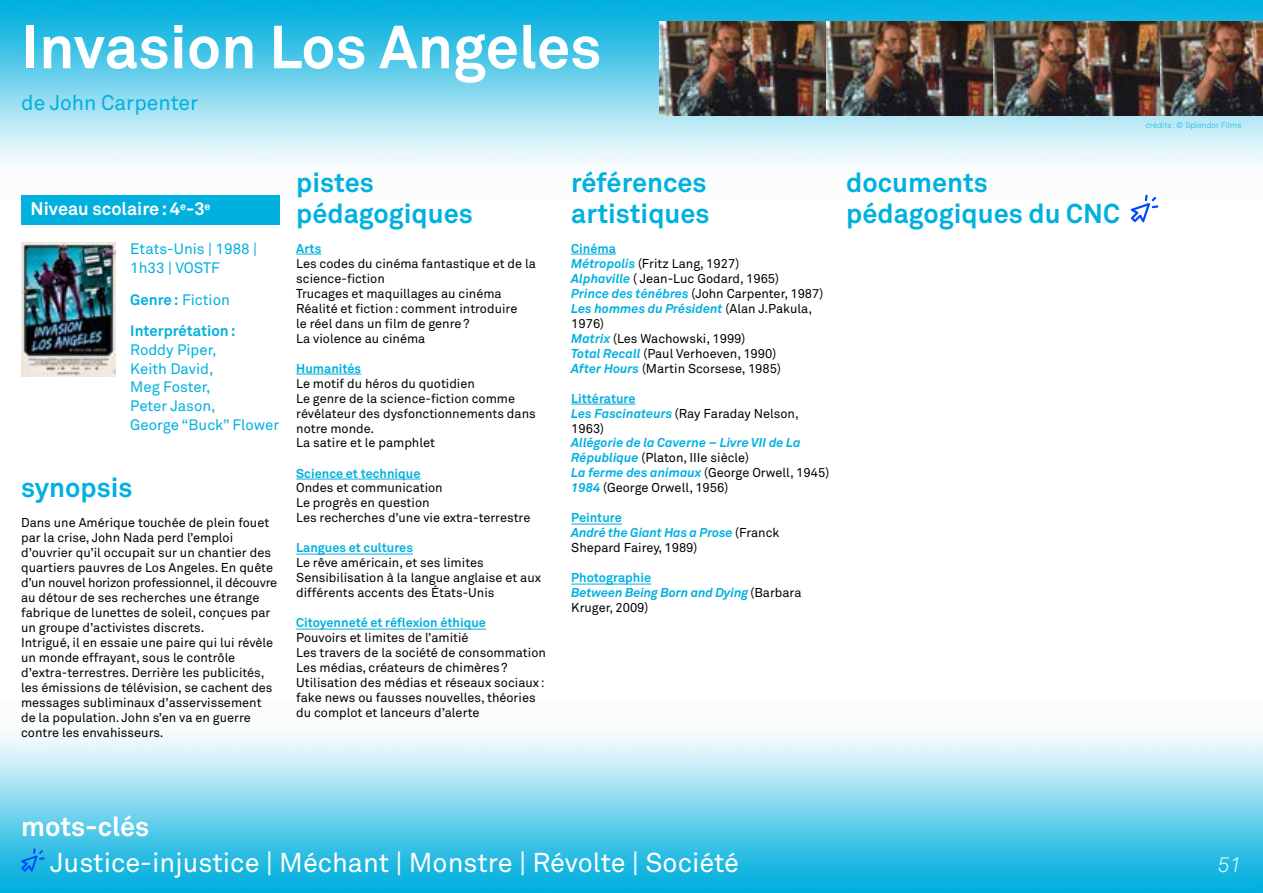
<style>
.page{position:relative;width:1263px;height:893px;background:#fff}
.page>*{position:absolute;margin:0;border:0;box-sizing:border-box;transform-origin:0 0}
.t1{font:700 60px "Akkurat Pro";color:#fff}
.t2{font:700 27px/31px "Akkurat Pro";color:#00b0df}
.t3{font:27px "Akkurat Pro";color:#fff}
.t4{font:700 27px "Akkurat Pro";color:#fff}
.t5{font:21px "Akkurat Pro";color:#00b0df}
.t6{font:italic 300 21px "Akkurat Pro";color:#fff}
.t7{font:700 18px "Akkurat Pro";color:#fff}
.t8{font:15px/18.8px "Akkurat Pro";color:#00b0df}
.t9{font:700 15px/31.5px "Akkurat Pro";color:#00b0df}
.t10{font:12.75px/15px "Akkurat Pro";color:#000}
.t11{font:italic 700 12.75px/15px "Akkurat Pro";letter-spacing:-.005em;color:#00b0df}
.t12{font:700 12.75px "Akkurat Pro";color:#00b0df}
.t13{font:300 8.25px "Akkurat Pro";color:#00b0df}
.s1{font-weight:400}
.s2{font-weight:700;color:#00b0df}
.s3{font-weight:700;font-style:italic;color:#00b0df}
.s4{font-weight:400;font-style:normal;color:#000}
.s5{font-style:normal}
</style>
<div class="page">
<svg style="left:1131px;top:200px;width:27px;height:22px"></svg>
<img style="left:0;top:732px;width:1263px;height:161px">
<img style="left:0;top:0;width:1263px;height:200px">
<hr style="left:571px;top:254px;width:45px;height:1px;background:#00b0df">
<hr style="left:571px;top:404px;width:65px;height:1px;background:#00b0df">
<hr style="left:571px;top:524px;width:51px;height:1px;background:#00b0df">
<hr style="left:571px;top:584px;width:80px;height:1px;background:#00b0df">
<svg style="left:296px;top:254px;width:25px;height:1px"></svg>
<hr style="left:296px;top:374px;width:65px;height:1px;background:#00b0df">
<hr style="left:296px;top:479px;width:124px;height:1px;background:#00b0df">
<hr style="left:296px;top:554px;width:117px;height:1px;background:#00b0df">
<hr style="left:296px;top:629px;width:190px;height:1px;background:#00b0df">
<img style="left:21px;top:243px;width:94px;height:133px">
<div style="left:21px;top:195px;width:258px;height:29px;background:#00b0df"></div>
<svg style="left:21px;top:848px;width:24px;height:24px"></svg>
<img style="left:659px;top:21px;width:604px;height:94px">
<h1 class="t1" style="left:21px;top:10px;width:582px">Invasion Los Angeles</h1>
<h3 class="t5" style="left:21px;top:90px;width:178px">de John Carpenter</h3>
<h3 class="t7" style="left:31px;top:198px;width:181px">Niveau scolaire: 4<sup>e</sup>-3<sup>e</sup></h3>
<p class="t8" style="left:130px;top:240px;width:129px">Etats-Unis | 1988 |<br>1h33 | VOSTF</p>
<p class="t9" style="left:130px;top:284px;width:107px">Genre: <span class="s1">Fiction<br></span>Interprétation:</p>
<p class="t8" style="left:130px;top:340px;width:150px">Roddy Piper,<br>Keith David,<br>Meg Foster,<br>Peter Jason,<br>George “Buck” Flower</p>
<h2 class="t2" style="left:21px;top:472px;width:113px">synopsis</h2>
<p class="t10" style="left:21px;top:515px;width:258px">Dans une Amérique touchée de plein fouet par la crise, John Nada perd l’emploi d’ouvrier qu’il occupait sur un chantier des quartiers pauvres de Los Angeles. En quête d’un nouvel horizon professionnel, il découvre au détour de ses recherches une étrange fabrique de lunettes de soleil, conçues par un groupe d’activistes discrets.<br>Intrigué, il en essaie une paire qui lui révèle un monde effrayant, sous le contrôle d’extra-terrestres. Derrière les publicités, les émissions de télévision, se cachent des messages subliminaux d’asservissement de la population. John s’en va en guerre contre les envahisseurs.</p>
<h2 class="t2" style="left:296px;top:166px;width:178px">pistes pédagogiques</h2>
<p class="t12" style="left:296px;top:240px;width:27px">Arts</p>
<p class="t10" style="left:296px;top:256px;width:241px">Les codes du cinéma fantastique et de la science-fiction<br>Trucages et maquillages au cinéma<br>Réalité et fiction: comment introduire<br>le réel dans un film de genre?<br>La violence au cinéma</p>
<p class="t12" style="left:296px;top:360px;width:66px">Humanités</p>
<p class="t10" style="left:296px;top:376px;width:241px">Le motif du héros du quotidien<br>Le genre de la science-fiction comme révélateur des dysfonctionnements dans notre monde.<br>La satire et le pamphlet</p>
<p class="t12" style="left:296px;top:465px;width:126px">Science et technique</p>
<p class="t10" style="left:296px;top:481px;width:236px">Ondes et communication<br>Le progrès en question<br>Les recherches d’une vie extra-terrestre</p>
<p class="t12" style="left:296px;top:540px;width:118px">Langues et cultures</p>
<p class="t10" style="left:296px;top:556px;width:246px">Le rêve américain, et ses limites<br>Sensibilisation à la langue anglaise et aux différents accents des États-Unis</p>
<p class="t12" style="left:296px;top:615px;width:191px">Citoyenneté et réflexion éthique</p>
<p class="t10" style="left:296px;top:631px;width:251px">Pouvoirs et limites de l’amitié<br>Les travers de la société de consommation Les médias, créateurs de chimères?<br>Utilisation des médias et réseaux sociaux : fake news ou fausses nouvelles, théories du complot et lanceurs d’alerte</p>
<h2 class="t2" style="left:571px;top:166px;width:140px">références artistiques</h2>
<p class="t10" style="left:571px;top:241px;width:254px"><span class="s2">Cinéma<br></span><span class="s3">Métropolis</span> (Fritz Lang, 1927)<br><span class="s3">Alphaville</span> ( Jean-Luc Godard, 1965)<br><span class="s3">Prince des ténébres</span> (John Carpenter, 1987)<br><span class="s3">Les hommes du Président</span> (Alan J.Pakula,<br>1976)<br><span class="s3">Matrix</span> (Les Wachowski, 1999)<br><span class="s3">Total Recall</span> (Paul Verhoeven, 1990)<br><span class="s3">After Hours</span> (Martin Scorsese, 1985)</p>
<p class="t10" style="left:571px;top:391px;width:229px"><span class="s2">Littérature<br></span><span class="s3">Les Fascinateurs</span> (Ray Faraday Nelson,<br>1963)</p>
<p class="t11" style="left:571px;top:435px;width:259px">Allégorie de la Caverne – Livre VII de La République <span class="s4">(Platon, IIIe siècle)<br></span>La ferme des animaux <span class="s4">(George Orwell, 1945)<br></span>1984 <span class="s4">(George Orwell, 1956)</span></p>
<p class="t10" style="left:571px;top:511px;width:210px"><span class="s2">Peinture<br></span><span class="s3">André the Giant Has a Prose</span> (Franck<br>Shepard Fairey, 1989)</p>
<p class="t11" style="left:571px;top:570px;width:232px"><span class="s5">Photographie<br></span>Between Being Born and Dying <span class="s4">(Barbara<br>Kruger, 2009)</span></p>
<h2 class="t2" style="left:846px;top:166px;width:275px">documents pédagogiques du CNC</h2>
<p class="t13" style="left:1146px;top:121px;width:98px">crédits: © Splendor Films</p>
<h2 class="t4" style="left:21px;top:810px;width:129px">mots-clés</h2>
<h2 class="t3" style="left:50px;top:846px;width:690px">Justice-injustice | Méchant | Monstre | Révolte | Société</h2>
<h3 class="t6" style="left:1218px;top:853px;width:25px">51</h3>
</div>
